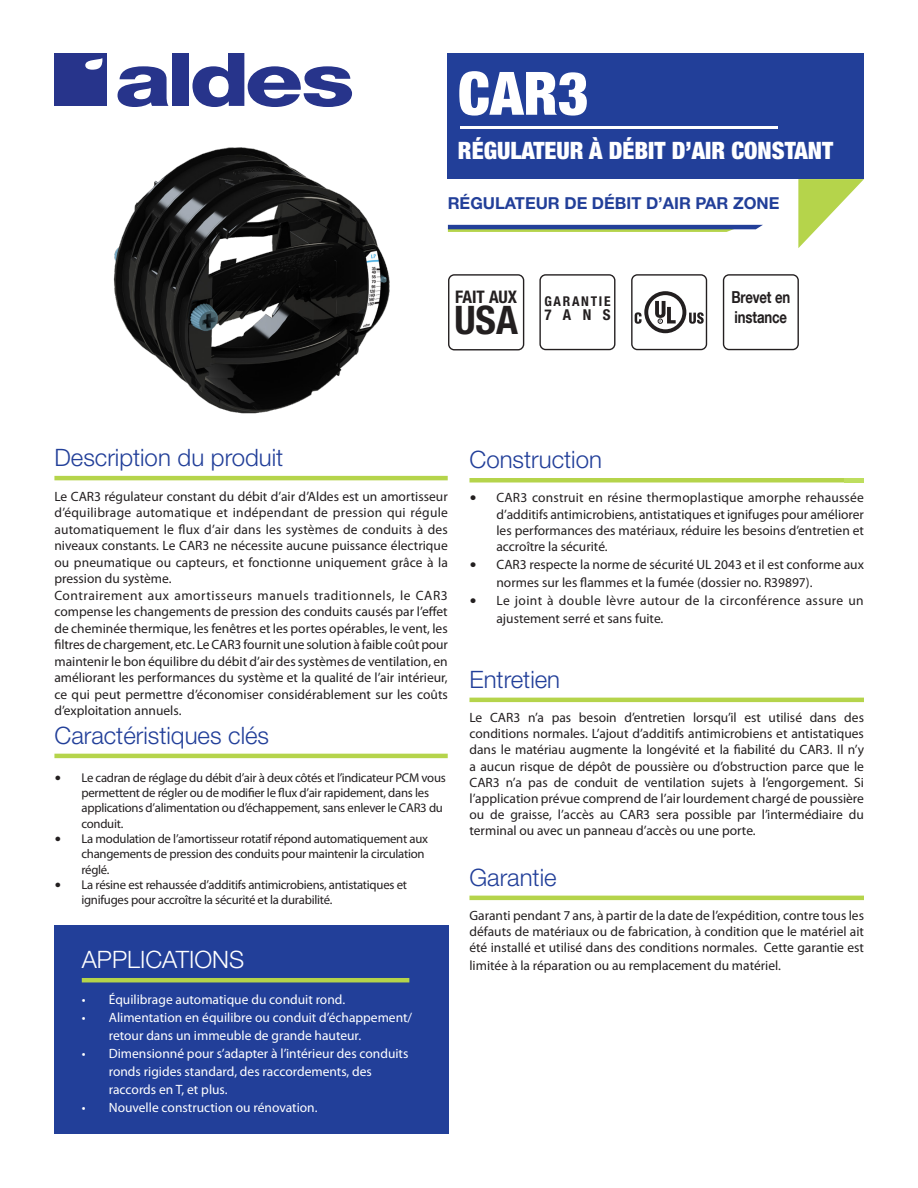
<style>
.page{position:relative;width:918px;height:1188px;background:#fff}
.page>*{position:absolute;margin:0;border:0;box-sizing:border-box;transform-origin:0 0}
.t1{font:900 condensed 59.85px "Helvetica Neue LT Std";color:#fff}
.t2{font:700 condensed 39.45px "Helvetica Neue LT Std";color:#231f20}
.Body_Paragraphs{font:300 24px "Helvetica Neue LT Std";color:#223f99}
.t3{font:900 condensed 24px "Helvetica Neue LT Std";color:#fff}
.t4{font:300 24px "Helvetica Neue LT Std";color:#fff}
.t5{font:700 condensed 17.4px "Helvetica Neue LT Std";color:#231f20}
.t6{font:700 16.5px "Helvetica Neue LT Std";color:#223f99}
.t7{font:700 16.5px "Helvetica Neue LT Com";letter-spacing:-.01em;color:#231f20;scale:.8 1}
.t8{font:700 condensed 15px "Helvetica Neue LT Std";color:#231f20}
.Body_Paragraphs-2{font:13.5px/16.5px "Myriad Pro";color:#231f20;text-align:justify}
.t9{font:13.5px/18px "Myriad Pro";color:#fff}
.Body_Paragraphs-3{font:13.5px/18px "Myriad Pro";letter-spacing:.025em;color:#231f20}
.t10{font:700 condensed 13.5px "Helvetica Neue LT Std";letter-spacing:.125em;color:#231f20}
.t11{font:12.75px/15.3px "Myriad Pro";letter-spacing:-.02em;color:#231f20}
.s1{font-family:"Verdana"}
</style>
<div class="page">
<hr style="left:54px;top:476px;width:394px;height:4px;background:#b5d44b">
<hr style="left:54px;top:754px;width:394px;height:4px;background:#b5d44b">
<img style="left:113px;top:147px;width:277px;height:267px">
<svg style="left:798px;top:179px;width:66px;height:69px"></svg>
<svg style="left:448px;top:225px;width:315px;height:7px;background:#5f7b84"></svg>
<div style="left:448px;top:53px;width:416px;height:126px;background:#223f99"></div>
<hr style="left:460px;top:127px;width:317px;height:2px;background:#fff">
<svg style="left:539px;top:274px;width:76px;height:76px"></svg>
<svg style="left:631px;top:274px;width:76px;height:76px"></svg>
<svg style="left:723px;top:274px;width:76px;height:76px"></svg>
<div style="left:469px;top:478px;width:388px;height:5px;background:#b5d44b"></div>
<hr style="left:469px;top:698px;width:395px;height:4px;background:#b5d44b">
<hr style="left:469px;top:896px;width:395px;height:4px;background:#b5d44b">
<div style="left:54px;top:926px;width:394px;height:208px;background:#223f99"></div>
<hr style="left:82px;top:978px;width:327px;height:4px;background:#b5d44b">
<hr style="left:845px;top:478px;width:19px;height:4px;background:#bede5f">
<svg style="left:448px;top:274px;width:76px;height:76px"></svg>
<div style="left:54px;top:53px;width:53px;height:53px;background:#27348b"></div>
<svg style="left:118px;top:66px;width:50px;height:41px"></svg>
<div style="left:172px;top:53px;width:17px;height:53px;background:#27348b"></div>
<svg style="left:192px;top:53px;width:160px;height:54px"></svg>
<svg style="left:85px;top:58px;width:18px;height:12px"></svg>
<p class="t1" style="left:458px;top:57px;width:132px">CAR3</p>
<p class="t3" style="left:458px;top:135px;width:377px">RÉGULATEUR À DÉBIT D’AIR CONSTANT</p>
<p class="t6" style="left:448px;top:193px;width:333px">RÉGULATEUR DE DÉBIT D’AIR PAR ZONE</p>
<p class="t5" style="left:455px;top:286px;width:64px">FAIT AUX</p>
<p class="t2" style="left:454px;top:296px;width:65px">USA</p>
<p class="t10" style="left:544px;top:293px;width:68px">GARANTIE</p>
<p class="t8" style="left:544px;top:306px;width:68px">7ANS</p>
<p class="t7" style="left:731px;top:287px;width:75px">Brevet en</p>
<p class="t7" style="left:735px;top:307px;width:67px">instance</p>
<p class="Body_Paragraphs" style="left:54px;top:443px;width:230px">Description du produit</p>
<p class="Body_Paragraphs-2" style="left:54px;top:488px;width:395px">Le CAR3 régulateur constant du débit d’air d’Aldes est un amortisseur d’équilibrage automatique et indépendant de pression qui régule automatiquement le flux d’air dans les systèmes de conduits à des niveaux constants. Le CAR3 ne nécessite aucune puissance électrique ou pneumatique ou capteurs, et fonctionne uniquement grâce à la pression du système.</p>
<p class="Body_Paragraphs-2" style="left:54px;top:587px;width:395px">Contrairement aux amortisseurs manuels traditionnels, le CAR3 compense les changements de pression des conduits causés par l’effet de cheminée thermique, les fenêtres et les portes opérables, le vent, les filtres de chargement, etc. Le CAR3 fournit une solution à faible coût pour maintenir le bon équilibre du débit d’air des systèmes de ventilation, en améliorant les performances du système et la qualité de l’air intérieur, ce qui peut permettre d’économiser considérablement sur les coûts d’exploitation annuels.</p>
<p class="Body_Paragraphs" style="left:54px;top:721px;width:216px">Caractéristiques clés</p>
<p class="t11" style="left:81px;top:770px;width:366px;text-indent:-27px"><span class="s1">•</span> Le cadran de réglage du débit d’air à deux côtés et l’indicateur PCM vous permettent de régler ou de modifier le flux d’air rapidement, dans les applications d’alimentation ou d’échappement, sans enlever le CAR3 du conduit.</p>
<p class="t11" style="left:81px;top:831px;width:348px;text-indent:-27px"><span class="s1">•</span> La modulation de l’amortisseur rotatif répond automatiquement aux changements de pression des conduits pour maintenir la circulation réglé.</p>
<p class="t11" style="left:81px;top:877px;width:327px;text-indent:-27px"><span class="s1">•</span> La résine est rehaussée d’additifs antimicrobiens, antistatiques et ignifuges pour accroître la sécurité et la durabilité.</p>
<p class="Body_Paragraphs" style="left:469px;top:445px;width:134px">Construction</p>
<p class="Body_Paragraphs-2" style="left:496px;top:490px;width:369px;text-indent:-27px"><span class="s1">•</span> CAR3 construit en résine thermoplastique amorphe rehaussée d’additifs antimicrobiens, antistatiques et ignifuges pour améliorer les performances des matériaux, réduire les besoins d’entretien et accroître la sécurité.</p>
<p class="Body_Paragraphs-2" style="left:496px;top:555px;width:369px;line-height:18px;text-indent:-27px"><span class="s1">•</span> CAR3 respecte la norme de sécurité UL 2043 et il est conforme aux normes sur les flammes et la fumée (dossier no. R39897).</p>
<p class="Body_Paragraphs-3" style="left:496px;top:591px;width:369px;text-indent:-27px"><span class="s1">•</span> Le joint à double lèvre autour de la circonférence assure un ajustement serré et sans fuite.</p>
<p class="Body_Paragraphs" style="left:469px;top:665px;width:92px">Entretien</p>
<p class="Body_Paragraphs-2" style="left:469px;top:709px;width:396px">Le CAR3 n’a pas besoin d’entretien lorsqu’il est utilisé dans des conditions normales. L’ajout d’additifs antimicrobiens et antistatiques dans le matériau augmente la longévité et la fiabilité du CAR3. Il n’y a aucun risque de dépôt de poussière ou d’obstruction parce que le CAR3 n’a pas de conduit de ventilation sujets à l’engorgement. Si l’application prévue comprend de l’air lourdement chargé de poussière ou de graisse, l’accès au CAR3 sera possible par l’intermédiaire du terminal ou avec un panneau d’accès ou une porte.</p>
<p class="Body_Paragraphs" style="left:469px;top:863px;width:89px">Garantie</p>
<p class="Body_Paragraphs-2" style="left:469px;top:907px;width:396px">Garanti pendant 7 ans, à partir de la date de l’expédition, contre tous les défauts de matériaux ou de fabrication, à condition que le matériel ait été installé et utilisé dans des conditions normales. Cette garantie est</p>
<p class="t4" style="left:82px;top:945px;width:164px">APPLICATIONS</p>
<p class="Body_Paragraphs-2" style="left:469px;top:957px;width:313px">limitée à la réparation ou au remplacement du matériel.</p>
<p class="t9" style="left:82px;top:990px;width:265px">• Équilibrage automatique du conduit rond.</p>
<p class="t9" style="left:109px;top:1008px;width:305px;text-indent:-27px">• Alimentation en équilibre ou conduit d’échappement/ retour dans un immeuble de grande hauteur.</p>
<p class="t9" style="left:109px;top:1044px;width:301px;text-indent:-27px">• Dimensionné pour s’adapter à l’intérieur des conduits ronds rigides standard, des raccordements, des raccords en T, et plus.</p>
<p class="t9" style="left:82px;top:1098px;width:237px">• Nouvelle construction ou rénovation.</p>
</div>
